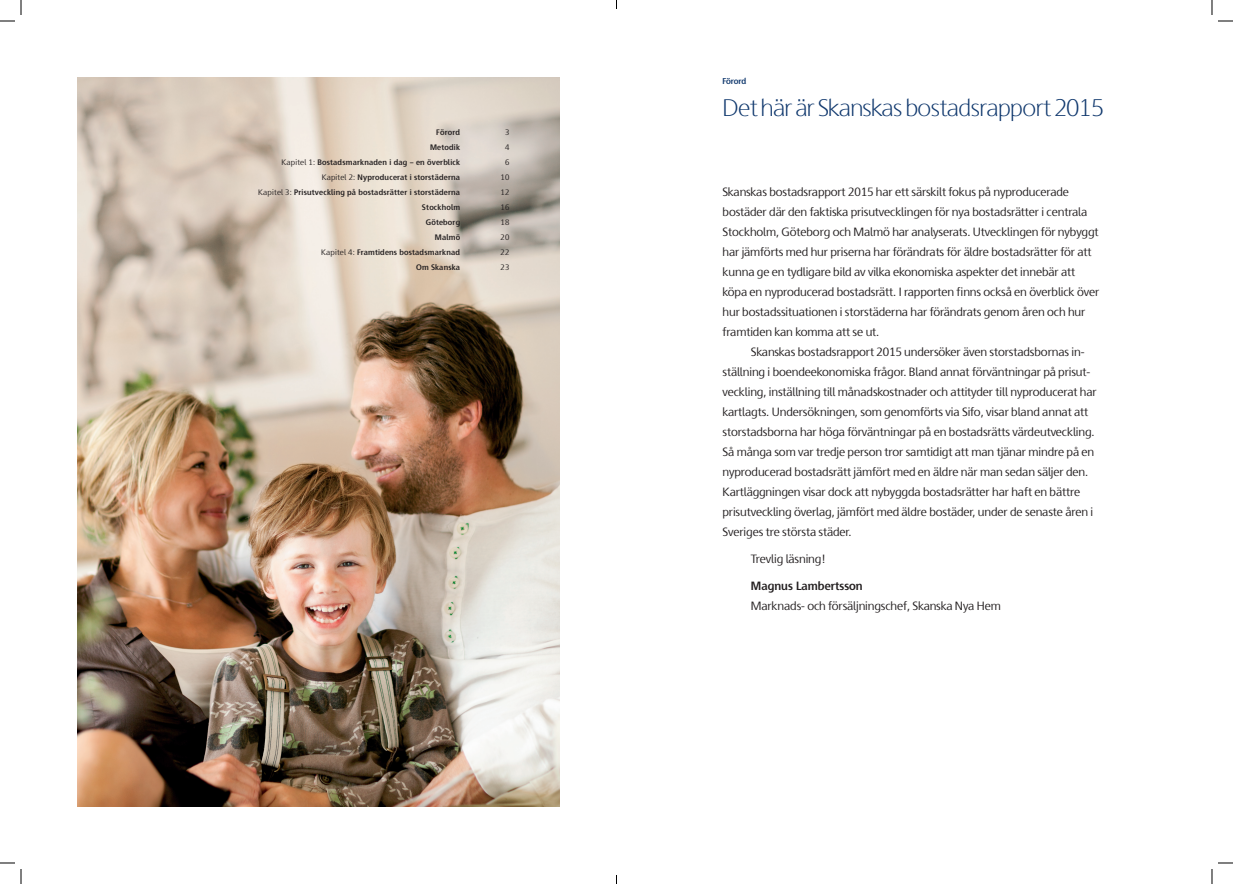
<style>
.page{position:relative;width:1233px;height:884px;background:#fff}
.page>*{position:absolute;margin:0;border:0;box-sizing:border-box;transform-origin:0 0}
.t1{font:300 24px "Skanska Sans Pro";letter-spacing:-.02em;color:#11396e}
.t2{font:12px/20px "Skanska Sans Pro";letter-spacing:-.01em;color:#231f20}
.t3{font:700 12px "Skanska Sans Pro";color:#231f20}
.t4{font:700 8.5px "Skanska Sans Pro";letter-spacing:-.02em;color:#11396e}
.t5{font:700 8px/15px "Skanska Sans Pro";letter-spacing:.02em;color:#231f20;text-align:right}
.t6{font:8px/15px "Skanska Sans Pro";letter-spacing:.04em;color:#231f20;text-align:center}
.s1{font-weight:400}
</style>
<div class="page">
<img style="left:78px;top:78px;width:482px;height:728px">
<svg style="left:1218px;top:20px;width:15px;height:2px"></svg>
<svg style="left:1218px;top:862px;width:15px;height:2px"></svg>
<svg style="left:0;top:0;width:22px;height:22px"></svg>
<svg style="left:0;top:862px;width:22px;height:22px"></svg>
<svg style="left:1211px;top:0;width:1px;height:15px"></svg>
<svg style="left:1211px;top:869px;width:1px;height:15px"></svg>
<p class="t5" style="left:258px;top:124px;width:203px">Förord<br>Metodik<br><span class="s1">Kapitel 1:</span> Bostadsmarknaden i dag – en överblick<br><span class="s1">Kapitel 2:</span> Nyproducerat i storstäderna<br><span class="s1">Kapitel 3:</span> Prisutveckling på bostadsrätter i storstäderna<br>Stockholm<br>Göteborg<br>Malmö<br><span class="s1">Kapitel 4:</span> Framtidens bostadsmarknad<br>Om Skanska</p>
<p class="t6" style="left:500px;top:124px;width:10px">3<br>4<br>6<br>10<br>12<br>16<br>18<br>20<br>22<br>23</p>
<p class="t4" style="left:722px;top:76px;width:25px">Förord</p>
<h1 class="t1" style="left:722px;top:94px;width:383px">Det här är Skanskas bostadsrapport 2015</h1>
<p class="t2" style="left:722px;top:182px;width:378px">Skanskas bostadsrapport 2015 har ett särskilt fokus på nyproducerade bostäder där den faktiska prisutvecklingen för nya bostadsrätter i centrala Stockholm, Göteborg och Malmö har analyserats. Utvecklingen för nybyggt har jämförts med hur priserna har förändrats för äldre bostadsrätter för att kunna ge en tydligare bild av vilka ekonomiska aspekter det innebär att köpa en nyproducerad bostadsrätt. I rapporten finns också en överblick över hur bostadssituationen i storstäderna har förändrats genom åren och hur framtiden kan komma att se ut.</p>
<p class="t2" style="left:722px;top:342px;width:376px;text-indent:28px">Skanskas bostadsrapport 2015 undersöker även storstadsbornas in&shy;ställning i boendeekonomiska frågor. Bland annat förväntningar på prisut&shy;veckling, inställning till månadskostnader och attityder till nyproducerat har kartlagts. Undersökningen, som genomförts via Sifo, visar bland annat att storstadsborna har höga förväntningar på en bostadsrätts värdeutveckling.<br>Så många som var tredje person tror samtidigt att man tjänar mindre på en nyproducerad bostadsrätt jämfört med en äldre när man sedan säljer den.<br>Kartläggningen visar dock att nybyggda bostadsrätter har haft en bättre prisutveckling överlag, jämfört med äldre bostäder, under de senaste åren i Sveriges tre största städer.</p>
<p class="t2" style="left:751px;top:549px;width:76px">Trevlig läsning!</p>
<p class="t3" style="left:751px;top:579px;width:113px">Magnus Lambertsson</p>
<p class="t2" style="left:751px;top:596px;width:251px">Marknads- och försäljningschef, Skanska Nya Hem</p>
</div>
